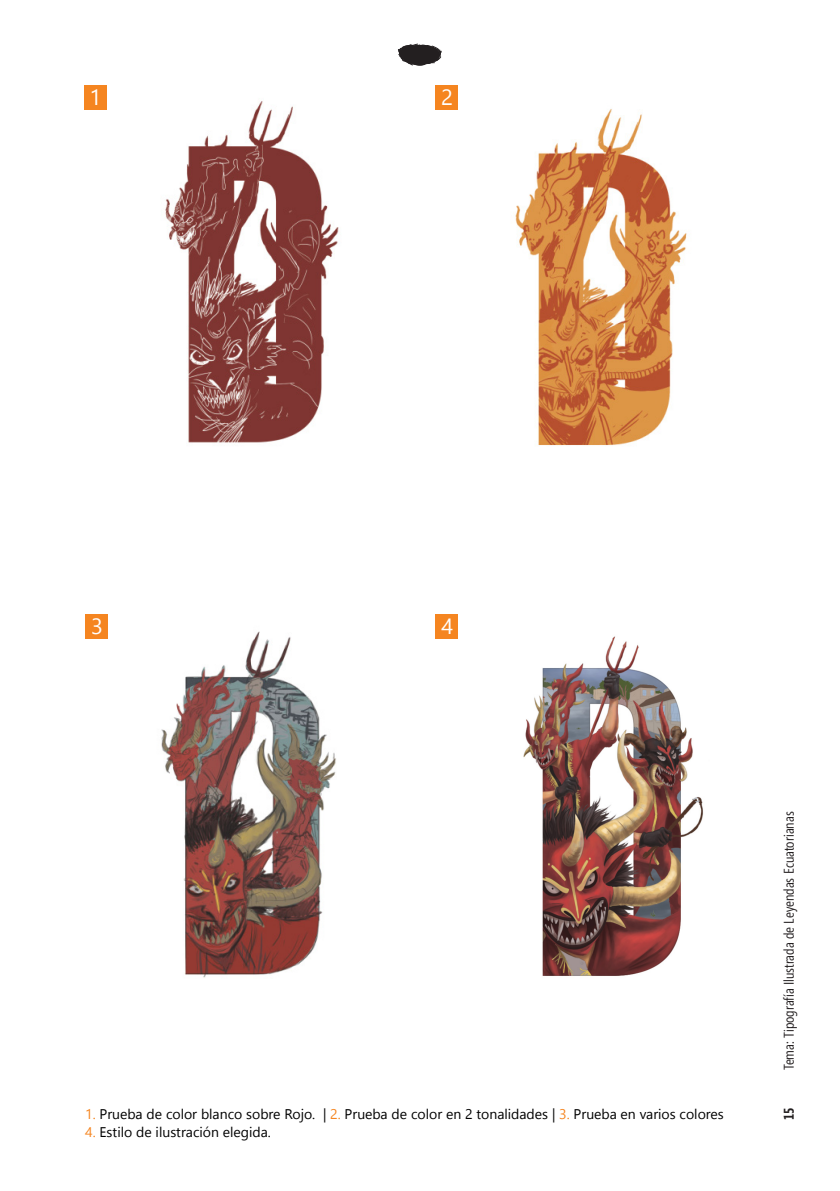
<style>
.page{position:relative;width:840px;height:1191px;background:#fff}
.page>*{position:absolute;margin:0;border:0;box-sizing:border-box;transform-origin:0 0}
.t1{font:22px "Segoe UI";color:#fff}
.t2{font:14px "Segoe UI";color:#000}
.t3{font:14px "Segoe Condensed";color:#231f20}
.t4{font:700 14px "Segoe Condensed";color:#231f20}
.s1{color:#f58520}
</style>
<div class="page">
<svg style="left:398px;top:44px;width:44px;height:21px"></svg>
<img style="left:515px;top:109px;width:172px;height:337px">
<img style="left:165px;top:101px;width:174px;height:344px">
<img style="left:161px;top:631px;width:175px;height:347px">
<img style="left:523px;top:636px;width:180px;height:340px">
<div style="left:84px;top:85px;width:22px;height:25px;background:#f58520"></div>
<div style="left:435px;top:85px;width:23px;height:25px;background:#f58520"></div>
<div style="left:85px;top:614px;width:22px;height:25px;background:#f58520"></div>
<div style="left:435px;top:614px;width:22px;height:25px;background:#f58520"></div>
<p class="t1" style="left:89px;top:79px;width:13px">1</p>
<p class="t1" style="left:441px;top:79px;width:13px">2</p>
<p class="t1" style="left:91px;top:608px;width:13px">3</p>
<p class="t1" style="left:441px;top:608px;width:13px">4</p>
<p class="t2" style="left:85px;top:1102px;width:640px"><span class="s1">1.</span> Prueba de color blanco sobre Rojo. | <span class="s1">2.</span> Prueba de color en 2 tonalidades | <span class="s1">3.</span> Prueba en varios colores</p>
<p class="t2" style="left:85px;top:1120px;width:187px"><span class="s1">4.</span> Estilo de ilustración elegida.</p>
<p class="t3" style="left:779px;top:1070px;width:260px;rotate:-90deg">Tema: Tipografía Ilustrada de Leyendas Ecuatorianas</p>
<p class="t4" style="left:779px;top:1120px;width:14px;rotate:-90deg">15</p>
</div>
